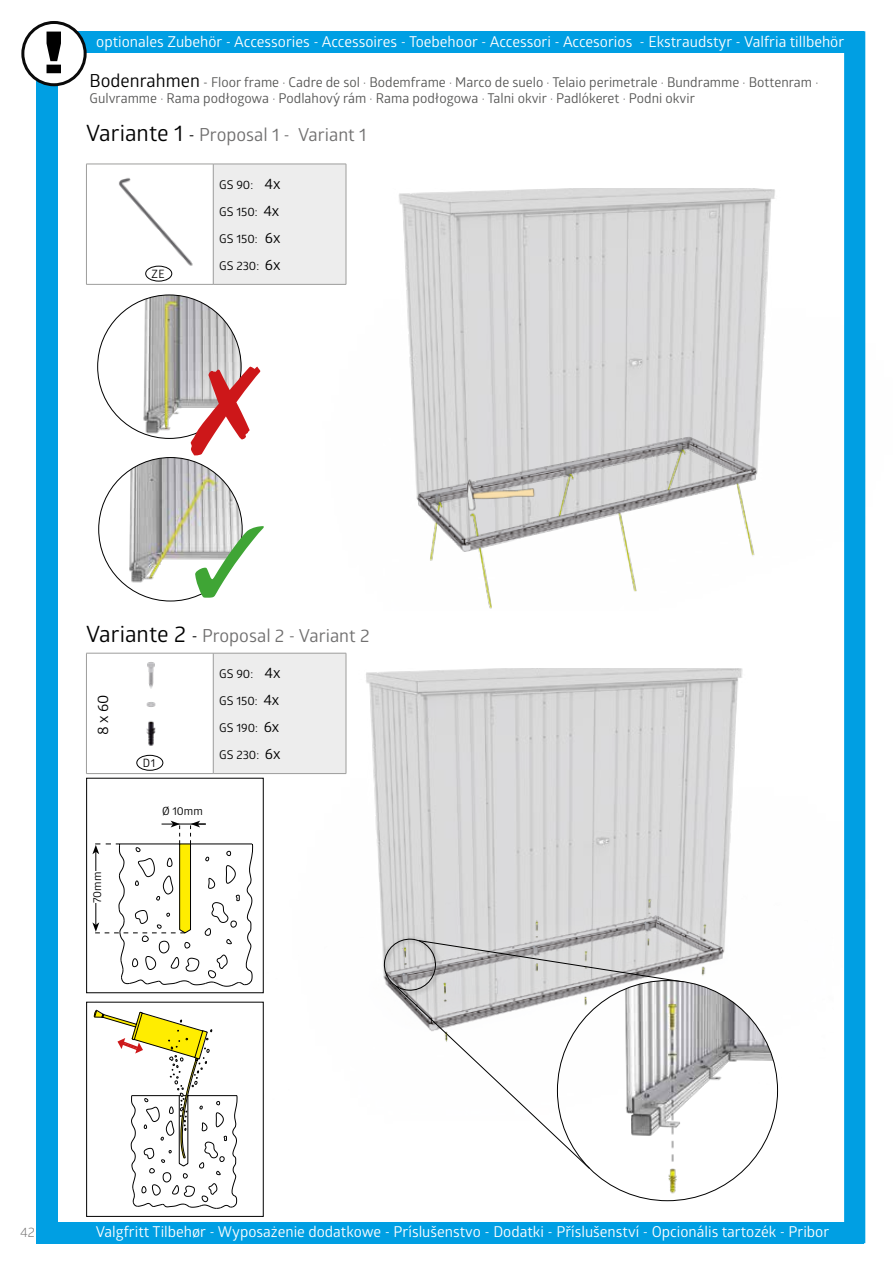
<style>
.page{position:relative;width:893px;height:1263px;background:#fff}
.page>*{position:absolute;margin:0;border:0;box-sizing:border-box;transform-origin:0 0}
.t1{font:18px "Glober";color:#706f6f}
.t2{font:15px "Glober";color:#fff}
.t3{font:15px "Glober";color:#000}
.t4{font:13.5px/16.5px "Glober";color:#575756}
.t5{font:13.5px "Glober";color:#706f6f}
.t6{font:12px "Glober";color:#000}
.t7{font:11.4px "Glober";color:#000}
.t8{font:11.25px "Glober";color:#000}
.s1{font-size:18px;color:#000}
.s2{font-size:22.5px;color:#000}
.s3{color:#000}
.s4{font-size:15px}
</style>
<div class="page">
<img style="left:146px;top:662px;width:10px;height:84px">
<div style="left:213px;top:653px;width:133px;height:120px;background:#ededed"></div>
<hr style="left:86px;top:653px;width:127px;height:1px;background:#9d9d9c">
<hr style="left:86px;top:653px;width:1px;height:120px;background:#9d9d9c">
<hr style="left:213px;top:653px;width:133px;height:1px;background:#9d9d9c">
<hr style="left:213px;top:653px;width:1px;height:120px;background:#9d9d9c">
<hr style="left:346px;top:653px;width:1px;height:120px;background:#9d9d9c">
<hr style="left:86px;top:773px;width:127px;height:1px;background:#9d9d9c">
<hr style="left:213px;top:773px;width:133px;height:1px;background:#9d9d9c">
<img style="left:119px;top:165px;width:94px;height:105px">
<div style="left:213px;top:164px;width:133px;height:120px;background:#ededed"></div>
<hr style="left:86px;top:164px;width:127px;height:1px;background:#9d9d9c">
<hr style="left:86px;top:164px;width:1px;height:120px;background:#9d9d9c">
<hr style="left:213px;top:164px;width:133px;height:1px;background:#9d9d9c">
<hr style="left:213px;top:164px;width:1px;height:120px;background:#9d9d9c">
<hr style="left:346px;top:164px;width:1px;height:120px;background:#9d9d9c">
<hr style="left:86px;top:284px;width:127px;height:1px;background:#9d9d9c">
<hr style="left:213px;top:284px;width:133px;height:1px;background:#9d9d9c">
<div style="left:145px;top:266px;width:27px;height:15px;border:1px solid #000;border-radius:50%"></div>
<div style="left:136px;top:755px;width:27px;height:16px;border:1px solid #000;border-radius:50%"></div>
<img style="left:98px;top:295px;width:143px;height:143px;border-radius:72px">
<img style="left:99px;top:457px;width:142px;height:132px">
<svg style="left:191px;top:367px;width:65px;height:88px"></svg>
<svg style="left:195px;top:526px;width:61px;height:72px"></svg>
<img style="left:256px;top:189px;width:610px;height:167px">
<img style="left:256px;top:356px;width:610px;height:261px">
<img style="left:222px;top:668px;width:644px;height:456px">
<img style="left:222px;top:836px;width:644px;height:265px">
<div style="left:381px;top:936px;width:60px;height:60px;background:#000;opacity:.75"></div>
<svg style="left:383px;top:938px;width:301px;height:231px"></svg>
<img style="left:557px;top:980px;width:220px;height:221px;border-radius:110px">
<div style="left:37px;top:77px;width:21px;height:1166px;background:#009fe3"></div>
<div style="left:57px;top:31px;width:807px;height:21px;background:#009fe3"></div>
<div style="left:23px;top:22px;width:62px;height:63px;background:#fff;border-radius:50%"></div>
<div style="left:21px;top:21px;width:66px;height:65px;border:3px solid #0a0a0a;border-radius:50%"></div>
<svg style="left:47px;top:32px;width:14px;height:41px"></svg>
<div style="left:844px;top:31px;width:21px;height:1212px;background:#009fe3"></div>
<div style="left:55px;top:1222px;width:809px;height:21px;background:#009fe3"></div>
<div style="left:87px;top:778px;width:176px;height:215px;background:#fff"></div>
<div style="left:86px;top:778px;width:178px;height:215px;border:1px solid #000"></div>
<svg style="left:92px;top:821px;width:161px;height:166px"></svg>
<div style="left:93px;top:871px;width:10px;height:32px;background:#fff"></div>
<div style="left:87px;top:1002px;width:176px;height:214px;background:#fff"></div>
<div style="left:86px;top:1002px;width:178px;height:215px;border:1px solid #000"></div>
<svg style="left:94px;top:1009px;width:143px;height:199px"></svg>
<p class="t2" style="left:96px;top:31px;width:749px">optionales Zubehör - Accessories - Accessoires - Toebehoor - Accessori - Accesorios - Ekstraudstyr - Valfria tillbehör</p>
<p class="t4" style="left:90px;top:73px;width:730px"><span class="s1">Bodenrahmen</span> - Floor frame · Cadre de sol · Bodemframe · Marco de suelo · Telaio perimetrale · Bundramme · Bottenram ·<br>Gulvramme · Rama podłogowa · Podlahový rám · Rama podłogowa · Talni okvir · Padlókeret · Podni okvir</p>
<p class="t1" style="left:86px;top:122px;width:282px"><span class="s2">Variante 1</span> <span class="s3">-</span> Proposal 1 - Variant 1</p>
<p class="t7" style="left:151px;top:266px;width:15px">ZE</p>
<p class="t6" style="left:219px;top:176px;width:63px">GS 90: <span class="s4">4x</span></p>
<p class="t6" style="left:219px;top:203px;width:62px">GS 150: <span class="s4">4x</span></p>
<p class="t6" style="left:219px;top:230px;width:63px">GS 150: <span class="s4">6x</span></p>
<p class="t6" style="left:219px;top:257px;width:63px">GS 230: <span class="s4">6x</span></p>
<p class="t1" style="left:86px;top:623px;width:285px"><span class="s2">Variante 2</span> <span class="s3">-</span> Proposal 2 - Variant 2</p>
<p class="t3" style="left:92px;top:735px;width:42px;rotate:-90deg">8 x 60</p>
<p class="t8" style="left:89px;top:903px;width:33px;rotate:-90deg">70mm</p>
<p class="t7" style="left:143px;top:755px;width:14px">D1</p>
<p class="t8" style="left:162px;top:803px;width:42px">Ø 10mm</p>
<p class="t6" style="left:219px;top:666px;width:63px">GS 90: <span class="s4">4x</span></p>
<p class="t6" style="left:219px;top:693px;width:62px">GS 150: <span class="s4">4x</span></p>
<p class="t6" style="left:219px;top:720px;width:62px">GS 190: <span class="s4">6x</span></p>
<p class="t6" style="left:219px;top:747px;width:63px">GS 230: <span class="s4">6x</span></p>
<p class="t5" style="left:20px;top:1223px;width:16px">42</p>
<p class="t2" style="left:96px;top:1221px;width:735px">Valgfritt Tilbehør - Wyposażenie dodatkowe - Príslušenstvo - Dodatki - Příslušenství - Opcionális tartozék - Pribor</p>
</div>
